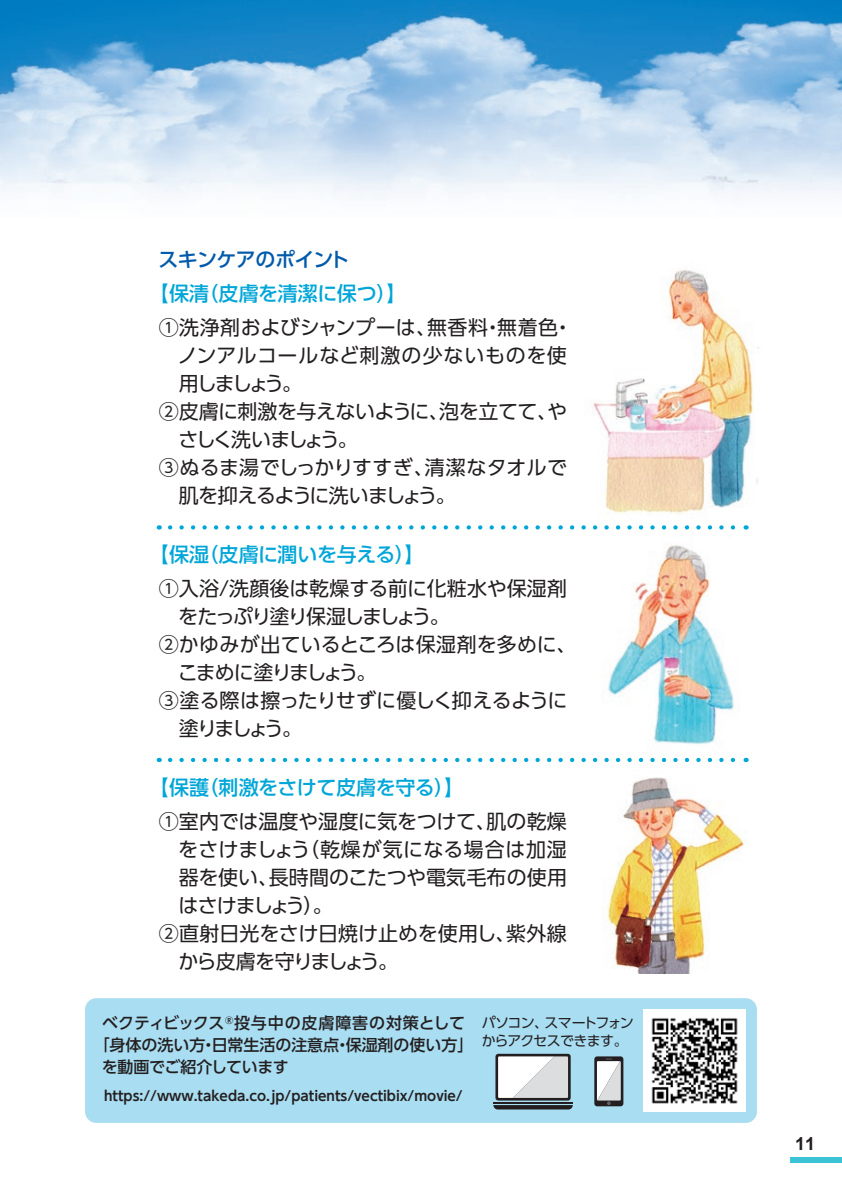
<style>
.page{position:relative;width:842px;height:1191px;background:#fff}
.page>*{position:absolute;margin:0;border:0;box-sizing:border-box;transform-origin:0 0}
.t1{font:20px "UD Shin Go Pr 6 N";letter-spacing:-.01em;color:#231f20}
.t2{font:500 20px "UD Shin Go Pr 6 N";letter-spacing:-.02em;color:#00a6d8}
.t3{font:20px "UD Shin Go Pr 6 N";letter-spacing:.01em;color:#231f20}
.t4{font:20px "UD Shin Go Pr 6 N";letter-spacing:-.09em;color:#231f20}
.t5{font:20px "UD Shin Go Pr 6";letter-spacing:-.015em;color:#231f20}
.t6{font:20px "UD Shin Go Pr 6";letter-spacing:.025em;color:#231f20}
.t7{font:20px "UD Shin Go Pr 6";letter-spacing:.01em;color:#231f20}
.t8{font:20px "UD Shin Go Pr 6 N";letter-spacing:-.03em;color:#231f20}
.t9{font:20px "UD Shin Go Pr 6";letter-spacing:.03em;color:#231f20}
.t10{font:20px "UD Shin Go Pr 6";letter-spacing:-.065em;color:#231f20}
.t11{font:20px "UD Shin Go Pr 6 N";letter-spacing:-.095em;color:#231f20}
.t12{font:20px "UD Shin Go Pr 6";letter-spacing:-.13em;color:#231f20}
.t13{font:500 20px "UD Shin Go Pr 6 N";letter-spacing:-.035em;color:#015aaa}
.t14{font:700 18px "Arial";color:#231f20}
.t15{font:500 16px "UD Shin Go Pr 6 N";letter-spacing:-.005em;color:#231f20}
.t16{font:500 16px "UD Shin Go Pr 6 N";letter-spacing:.03em;color:#231f20}
.t17{font:14px/18px "UD Shin Go Pr 6 N";letter-spacing:-.065em;color:#231f20}
.t18{font:700 13.6px "UD Shin Go Pr 6 N De";color:#231f20}
</style>
<div class="page">
<img style="left:0;top:0;width:842px;height:196px">
<div style="left:791px;top:1157px;width:51px;height:5px;background:#3bc2d5"></div>
<div style="left:85px;top:998px;width:672px;height:125px;background:#a9ddf1;border-radius:11px"></div>
<img style="left:608px;top:545px;width:126px;height:200px">
<img style="left:592px;top:269px;width:167px;height:245px">
<svg style="left:170px;top:525px;width:566px;height:4px"></svg>
<svg style="left:170px;top:758px;width:566px;height:4px"></svg>
<div style="left:594px;top:1056px;width:29px;height:50px;background:#231f20;border-radius:3px"></div>
<svg style="left:597px;top:1058px;width:24px;height:47px"></svg>
<svg style="left:493px;top:1105px;width:80px;height:4px"></svg>
<hr style="left:493px;top:1102px;width:80px;height:2px;background:#231f20">
<div style="left:495px;top:1053px;width:76px;height:47px;background:#231f20;border-radius:3px"></div>
<svg style="left:498px;top:1056px;width:70px;height:42px;background:#eaeaeb"></svg>
<img style="left:607px;top:777px;width:139px;height:196px">
<img style="left:643px;top:1009px;width:103px;height:102px">
<p class="t13" style="left:158px;top:243px;width:193px">スキンケアのポイント</p>
<p class="t2" style="left:149px;top:277px;width:259px">【保清（皮膚を清潔に保つ）】</p>
<p class="t6" style="left:159px;top:311px;width:416px">①洗浄剤およびシャンプーは、無香料・無着色・</p>
<p class="t9" style="left:177px;top:339px;width:391px">ノンアルコールなど刺激の少ないものを使</p>
<p class="t5" style="left:179px;top:367px;width:125px">用しましょう。</p>
<p class="t5" style="left:159px;top:395px;width:410px">②皮膚に刺激を与えないように、泡を立てて、や</p>
<p class="t12" style="left:178px;top:423px;width:181px">さしく洗いましょう。</p>
<p class="t7" style="left:159px;top:451px;width:410px">③ぬるま湯でしっかりすすぎ、清潔なタオルで</p>
<p class="t10" style="left:179px;top:479px;width:278px">肌を抑えるように洗いましょう。</p>
<p class="t2" style="left:149px;top:538px;width:277px">【保湿（皮膚に潤いを与える）】</p>
<p class="t1" style="left:159px;top:572px;width:410px">①入浴/洗顔後は乾燥する前に化粧水や保湿剤</p>
<p class="t11" style="left:178px;top:600px;width:273px">をたっぷり塗り保湿しましょう。</p>
<p class="t3" style="left:159px;top:628px;width:419px">②かゆみが出ているところは保湿剤を多めに、</p>
<p class="t4" style="left:178px;top:656px;width:200px">こまめに塗りましょう。</p>
<p class="t8" style="left:159px;top:684px;width:410px">③塗る際は擦ったりせずに優しく抑えるように</p>
<p class="t1" style="left:179px;top:712px;width:125px">塗りましょう。</p>
<p class="t2" style="left:149px;top:770px;width:317px">【保護（刺激をさけて皮膚を守る）】</p>
<p class="t1" style="left:159px;top:805px;width:410px">①室内では温度や湿度に気をつけて、肌の乾燥</p>
<p class="t3" style="left:178px;top:833px;width:390px">をさけましょう（乾燥が気になる場合は加湿</p>
<p class="t1" style="left:179px;top:861px;width:390px">器を使い、長時間のこたつや電気毛布の使用</p>
<p class="t4" style="left:178px;top:889px;width:156px">はさけましょう）。</p>
<p class="t1" style="left:159px;top:917px;width:410px">②直射日光をさけ日焼け止めを使用し、紫外線</p>
<p class="t4" style="left:178px;top:945px;width:221px">から皮膚を守りましょう。</p>
<p class="t16" style="left:102px;top:1010px;width:364px">ベクティビックス<sup>®</sup>投与中の皮膚障害の対策として</p>
<p class="t15" style="left:94px;top:1032px;width:381px">「身体の洗い方・日常生活の注意点・保湿剤の使い方」</p>
<p class="t15" style="left:102px;top:1054px;width:188px">を動画でご紹介しています</p>
<p class="t18" style="left:104px;top:1084px;width:360px">https://www.takeda.co.jp/patients/vectibix/movie/</p>
<p class="t17" style="left:482px;top:1013px;width:154px">パソコン、スマートフォンからアクセスできます。</p>
<p class="t14" style="left:795px;top:1132px;width:22px">11</p>
</div>
